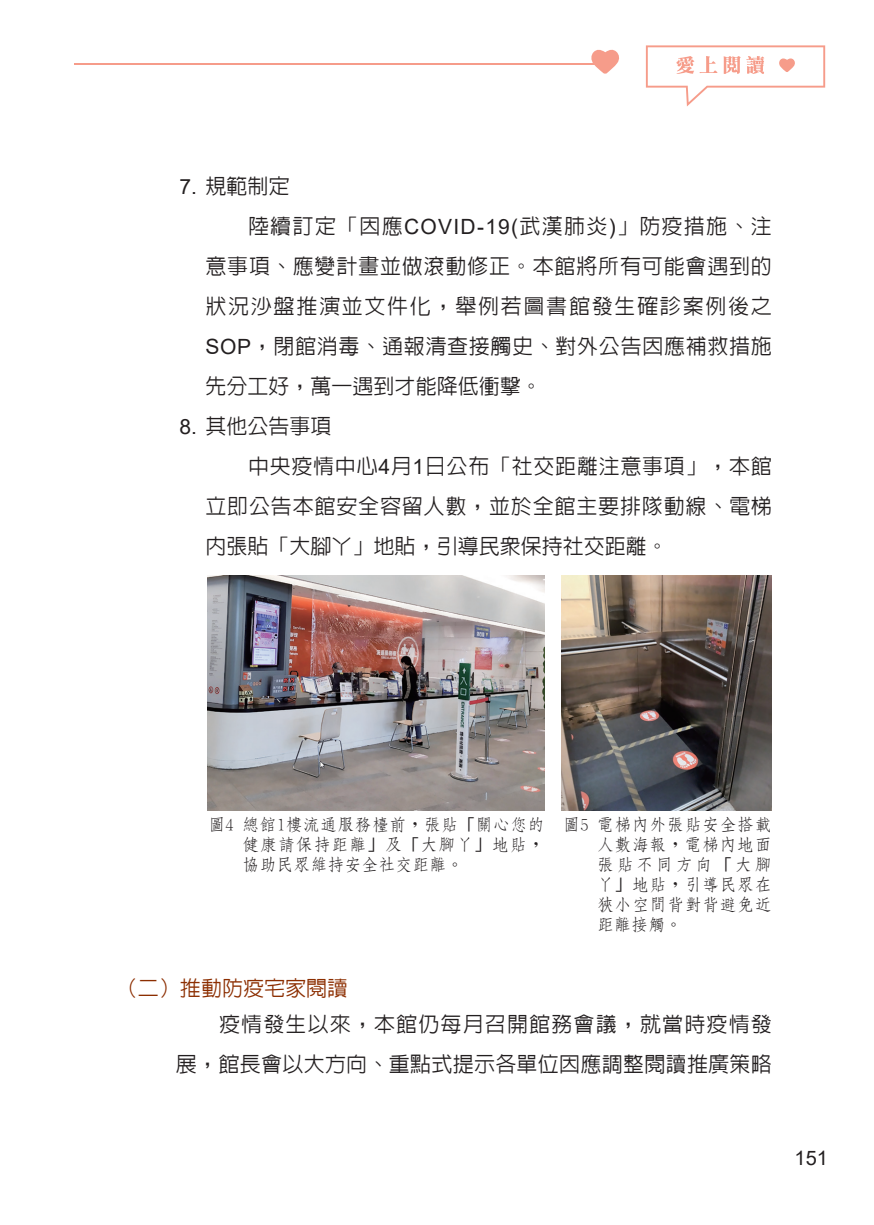
<style>
.page{position:relative;width:874px;height:1225px;background:#fff}
.page>*{position:absolute;margin:0;border:0;box-sizing:border-box;transform-origin:0 0}
.一_1_-內文-文{font:500 21px/40px "Lin Gothic";letter-spacing:.03em;color:#231f20;text-align:justify}
.v_一_內文{font:500 21px/40px "Lin Gothic";letter-spacing:.015em;color:#231f20;text-align:right}
.一_1_-內文{font:500 21px "Lin Gothic";color:#231f20}
.v_一{font:500 21px "Lin Gothic";color:#8c2e01}
.t1{font:20px "Arial";color:#231f20}
.圖_靠左_-字多{font:500 17px/20px "Nan Sung";letter-spacing:.03em;color:#231f20;text-align:justify}
.s1{font-family:"Arial";font-weight:400}
</style>
<div class="page">
<svg style="left:645px;top:45px;width:179px;height:61px"></svg>
<svg style="left:591px;top:49px;width:28px;height:25px"></svg>
<hr style="left:74px;top:63px;width:520px;height:2px;background:#f69c8a">
<img style="left:207px;top:575px;width:337px;height:235px">
<img style="left:561px;top:575px;width:210px;height:235px">
<p class="一_1_-內文" style="left:179px;top:175px;width:112px"><span class="s1">7.</span> 規範制定</p>
<p class="一_1_-內文-文" style="left:205px;top:206px;width:567px;text-indent:43px">陸續訂定「因應<span class="s1">COVID-19(</span>武漢肺炎<span class="s1">)</span>」防疫措施、注意事項、應變計畫並做滾動修正。本館將所有可能會遇到的狀況沙盤推演並文件化，舉例若圖書館發生確診案例後之<span class="s1">SOP</span>，閉館消毒、通報清查接觸史、對外公告因應補救措施先分工好，萬一遇到才能降低衝擊。</p>
<p class="一_1_-內文" style="left:179px;top:415px;width:154px"><span class="s1">8.</span> 其他公告事項</p>
<p class="一_1_-內文-文" style="left:205px;top:446px;width:567px;text-indent:43px">中央疫情中心<span class="s1">4</span>月<span class="s1">1</span>日公布「社交距離注意事項」，本館立即公告本館安全容留人數，並於全館主要排隊動線、電梯內張貼「大腳丫」地貼，引導民眾保持社交距離。</p>
<p class="圖_靠左_-字多" style="left:242px;top:814px;width:304px;text-indent:-34px">圖4 總館1樓流通服務檯前，張貼「關心您的健康請保持距離」及「大腳丫」地貼，協助民眾維持安全社交距離。</p>
<p class="圖_靠左_-字多" style="left:596px;top:814px;width:176px;text-indent:-34px">圖5 電梯內外張貼安全搭載人數海報，電梯內地面張貼不同方向「大腳丫」地貼，引導民眾在狹小空間背對背避免近距離接觸。</p>
<p class="v_一" style="left:117px;top:977px;width:233px">（二）推動防疫宅家閱讀</p>
<p class="v_一_內文" style="left:176px;top:1004px;width:597px">疫情發生以來，本館仍每月召開館務會議，就當時疫情發<br>展，館長會以大方向、重點式提示各單位因應調整閱讀推廣策略</p>
<p class="t1" style="left:794px;top:1144px;width:35px">151</p>
</div>
